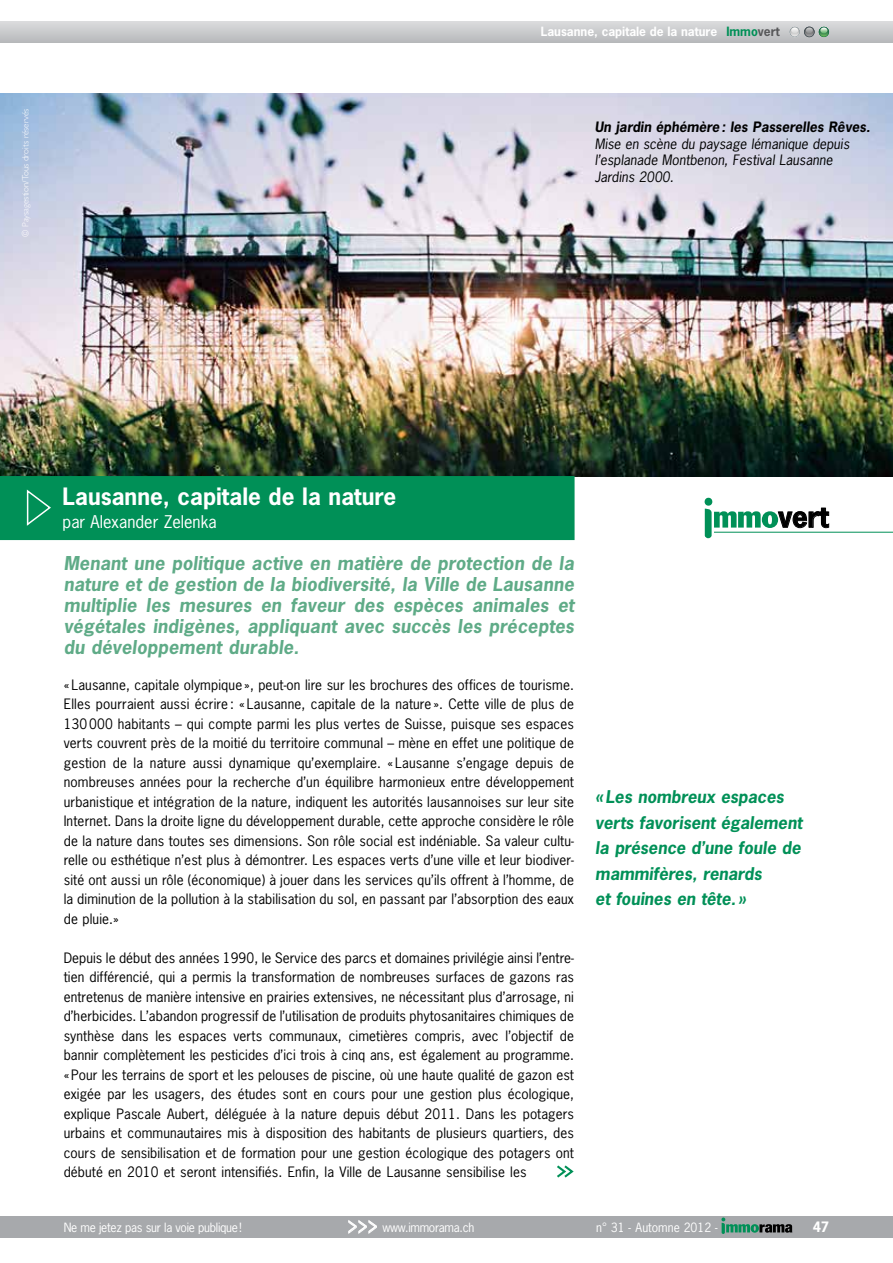
<style>
.page{position:relative;width:893px;height:1263px;background:#fff}
.page>*{position:absolute;margin:0;border:0;box-sizing:border-box;transform-origin:0 0}
.t1{font:700 27.3px "News Gothic Std";color:#000}
.t2{font:700 22.5px "News Gothic Std";color:#fff}
.t3{font:italic 700 18px/21px "News Gothic Std";letter-spacing:.01em;color:#5fab87;text-align:justify}
.t4{font:italic 700 16.5px/25.5px "News Gothic Std";color:#009057}
.t5{font:16.5px "News Gothic Std";color:#fff}
.t6{font:13.5px/19.5px "News Gothic Std";letter-spacing:.01em;color:#000;text-align:justify}
.t7{font:italic 13.5px/16.5px "News Gothic Std";color:#000}
.t8{font:italic 700 13.5px "News Gothic Std";color:#000}
.t9{font:700 13.5px "News Gothic Std";color:#fff}
.t10{font:12px "News Gothic Std";letter-spacing:-.025em;color:#fff}
.t11{font:700 12px "News Gothic Std";color:#fff}
.t12{font:12px "News Gothic Std";color:#fff}
.t13{font:300 9px "Gill Sans Std";color:#fff}
.s1{color:#009057}
.s2{color:#58595b}
.s3{font-size:24px}
</style>
<div class="page">
<img style="left:0;top:94px;width:893px;height:382px">
<svg style="left:557px;top:1165px;width:17px;height:13px"></svg>
<div style="left:0;top:21px;width:893px;height:22px;background:linear-gradient(to bottom,#dbdcde,#b8babc)"></div>
<div style="left:789px;top:27px;width:11px;height:10px;border:1px solid #8c989d;border-radius:50%"></div>
<div style="left:705px;top:498px;width:7px;height:8px;background:#009057;border-radius:50%"></div>
<hr style="left:714px;top:532px;width:179px;height:1px;background:#009057">
<svg style="left:705px;top:508px;width:124px;height:30px"></svg>
<div style="left:0;top:476px;width:575px;height:64px;background:#009057"></div>
<svg style="left:26px;top:489px;width:25px;height:37px"></svg>
<svg style="left:790px;top:27px;width:39px;height:10px"></svg>
<div style="left:0;top:1216px;width:893px;height:21px;background:#a7a9ac"></div>
<svg style="left:721px;top:1217px;width:71px;height:17px"></svg>
<svg style="left:349px;top:1220px;width:28px;height:13px"></svg>
<p class="t13" style="left:20px;top:237px;width:129px;rotate:-90deg">© Paysagestion/Tous droits réservés</p>
<p class="t11" style="left:541px;top:24px;width:241px">Lausanne, capitale de la nature <span class="s1">Immo</span><span class="s2">vert</span></p>
<p class="t8" style="left:595px;top:118px;width:277px">Un jardin éphémère: les Passerelles Rêves.</p>
<p class="t7" style="left:595px;top:135px;width:256px">Mise en scène du paysage lémanique depuis l’esplanade Montbenon, Festival Lausanne<br>Jardins 2000.</p>
<h2 class="t2" style="left:63px;top:481px;width:335px">Lausanne, capitale de la nature</h2>
<p class="t5" style="left:63px;top:511px;width:156px">par Alexander Zelenka</p>
<p class="t3" style="left:64px;top:552px;width:512px">Menant une politique active en matière de protection de la nature et de gestion de la biodiversité, la Ville de Lausanne multiplie les mesures en faveur des espèces animales et végétales indigènes, appliquant avec succès les préceptes du développement durable.</p>
<p class="t6" style="left:64px;top:675px;width:512px">« Lausanne, capitale olympique », peut-on lire sur les brochures des offices de tourisme.<br>Elles pourraient aussi écrire : « Lausanne, capitale de la nature ». Cette ville de plus de 130 000 habitants – qui compte parmi les plus vertes de Suisse, puisque ses espaces verts couvrent près de la moitié du territoire communal – mène en effet une politique de gestion de la nature aussi dynamique qu’exemplaire. « Lausanne s’engage depuis de nombreuses années pour la recherche d’un équilibre harmonieux entre développement urbanistique et intégration de la nature, indiquent les autorités lausannoises sur leur site Internet. Dans la droite ligne du développement durable, cette approche considère le rôle de la nature dans toutes ses dimensions. Son rôle social est indéniable. Sa valeur cultu&shy;relle ou esthétique n’est plus à démontrer. Les espaces verts d’une ville et leur biodiver&shy;sité ont aussi un rôle (économique) à jouer dans les services qu’ils offrent à l’homme, de la diminution de la pollution à la stabilisation du sol, en passant par l’absorption des eaux de pluie.»</p>
<p class="t6" style="left:64px;top:948px;width:512px">Depuis le début des années 1990, le Service des parcs et domaines privilégie ainsi l’entre&shy;tien différencié, qui a permis la transformation de nombreuses surfaces de gazons ras entretenus de manière intensive en prairies extensives, ne nécessitant plus d’arrosage, ni d’herbicides. L’abandon progressif de l’utilisation de produits phytosanitaires chimiques de synthèse dans les espaces verts communaux, cimetières compris, avec l’objectif de bannir complètement les pesticides d’ici trois à cinq ans, est également au programme. «Pour les terrains de sport et les pelouses de piscine, où une haute qualité de gazon est exigée par les usagers, des études sont en cours pour une gestion plus écologique, explique Pascale Aubert, déléguée à la nature depuis début 2011. Dans les potagers urbains et communautaires mis à disposition des habitants de plusieurs quartiers, des cours de sensibilisation et de formation pour une gestion écologique des potagers ont débuté en 2010 et seront intensifiés. Enfin, la Ville de Lausanne sensibilise les</p>
<h1 class="t1" style="left:778px;top:499px;width:52px">vert</h1>
<p class="t4" style="left:595px;top:784px;width:208px">«Les nombreux espaces verts favorisent également la présence d’une foule de mammifères, renards<br>et fouines en tête. »</p>
<p class="t10" style="left:64px;top:1219px;width:179px">Ne me jetez pas sur la voie publique!</p>
<p class="t10" style="left:348px;top:1219px;width:128px"><span class="s3">&gt;&gt;&gt;</span> www.immorama.ch</p>
<p class="t12" style="left:596px;top:1219px;width:123px">n° 31 - Automne 2012 -</p>
<p class="t9" style="left:813px;top:1218px;width:18px">47</p>
</div>
